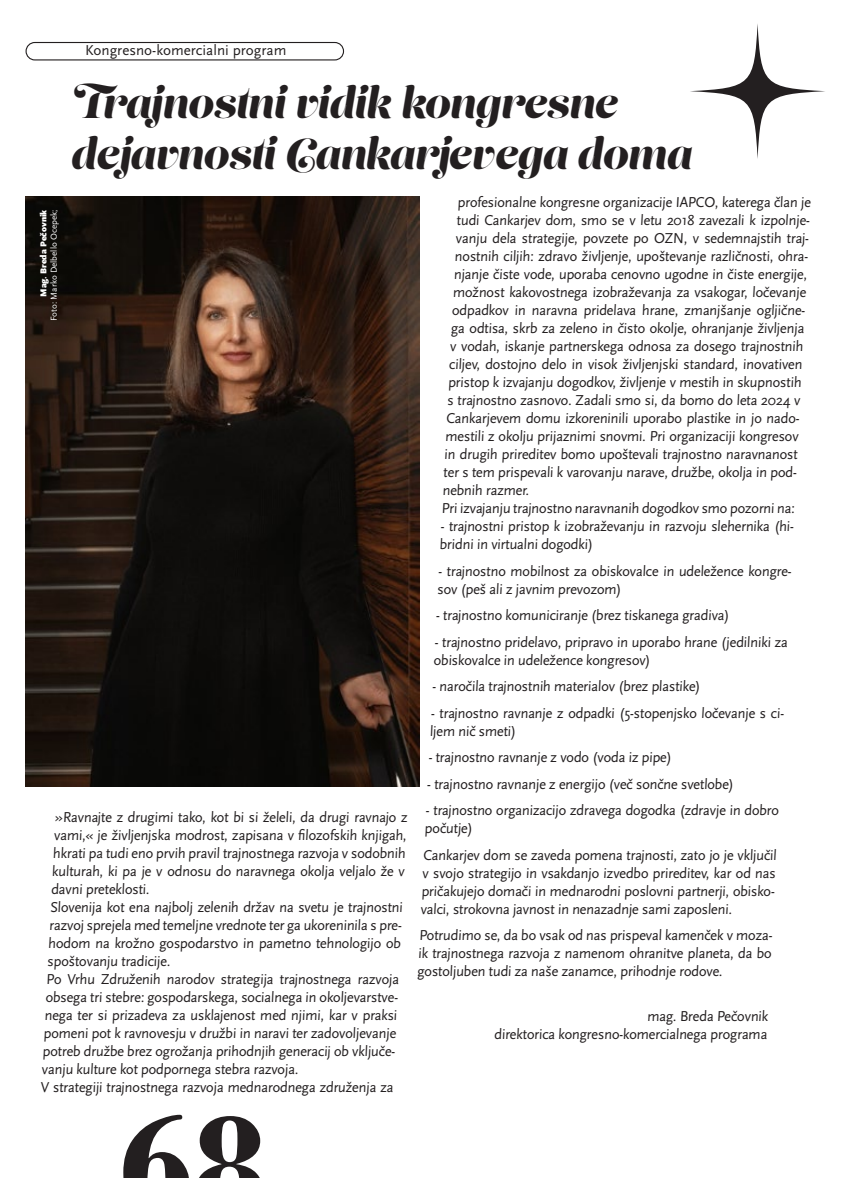
<style>
.page{position:relative;width:851px;height:1178px;background:#fff}
.page>*{position:absolute;margin:0;border:0;box-sizing:border-box;transform-origin:0 0}
.t1{font:700 150.3px "Bodoni";color:#231f20}
.t2{font:42px/50.4px "Lust Script";color:#231f20}
.t3{font:15px/18px "Scala Sans Pro";letter-spacing:-.02em;color:#231f20}
.t4{font:15px "Scala Sans Pro";color:#231f20}
.t5{font:9px "Scala Sans Pro";color:#fff}
.t6{font:900 9px "Scala Sans Pro";color:#fff}
</style>
<div class="page">
<svg style="left:689px;top:23px;width:136px;height:136px"></svg>
<div style="left:26px;top:42px;width:318px;height:18px;border:1px solid #231f20;border-radius:9px"></div>
<img style="left:26px;top:196px;width:393px;height:591px">
<p class="t4" style="left:85px;top:42px;width:203px">Kongresno-komercialni program</p>
<h2 class="t2" style="left:72px;top:81px;width:622px">Trajnostni vidik kongresne dejavnosti Cankarjevega doma</h2>
<p class="t6" style="left:38px;top:297px;width:89px;rotate:-90deg">Mag. Breda Pečovnik</p>
<p class="t5" style="left:49px;top:321px;width:113px;rotate:-90deg">Foto: Marko Delbello Ocepek;</p>
<p class="t3" style="left:55px;top:808px;width:355px">»Ravnajte z drugimi tako, kot bi si želeli, da drugi ravnajo z</p>
<p class="t3" style="left:54px;top:826px;width:355px">vami,« je življenjska modrost, zapisana v filozofskih knjigah,</p>
<p class="t3" style="left:53px;top:844px;width:355px">hkrati pa tudi eno prvih pravil trajnostnega razvoja v sodobnih</p>
<p class="t3" style="left:52px;top:862px;width:355px">kulturah, ki pa je v odnosu do naravnega okolja veljalo že v</p>
<p class="t3" style="left:51px;top:880px;width:101px">davni preteklosti.</p>
<p class="t3" style="left:50px;top:898px;width:355px">Slovenija kot ena najbolj zelenih držav na svetu je trajnostni</p>
<p class="t3" style="left:49px;top:916px;width:355px">razvoj sprejela med temeljne vrednote ter ga ukoreninila s pre-</p>
<p class="t3" style="left:48px;top:934px;width:355px">hodom na krožno gospodarstvo in pametno tehnologijo ob</p>
<p class="t3" style="left:47px;top:952px;width:126px">spoštovanju tradicije.</p>
<p class="t3" style="left:46px;top:970px;width:355px">Po Vrhu Združenih narodov strategija trajnostnega razvoja</p>
<p class="t3" style="left:45px;top:988px;width:355px">obsega tri stebre: gospodarskega, socialnega in okoljevarstve-</p>
<p class="t3" style="left:44px;top:1006px;width:355px">nega ter si prizadeva za usklajenost med njimi, kar v praksi</p>
<p class="t3" style="left:43px;top:1024px;width:355px">pomeni pot k ravnovesju v družbi in naravi ter zadovoljevanje</p>
<p class="t3" style="left:43px;top:1042px;width:355px">potreb družbe brez ogrožanja prihodnjih generacij ob vključe-</p>
<p class="t3" style="left:42px;top:1060px;width:259px">vanju kulture kot podpornega stebra razvoja.</p>
<p class="t3" style="left:41px;top:1078px;width:355px">V strategiji trajnostnega razvoja mednarodnega združenja za</p>
<h1 class="t1" style="left:119px;top:1076px;width:149px">68</h1>
<p class="t3" style="left:457px;top:193px;width:356px">profesionalne kongresne organizacije IAPCO, katerega član je</p>
<p class="t3" style="left:456px;top:211px;width:356px">tudi Cankarjev dom, smo se v letu 2018 zavezali k izpolnje-</p>
<p class="t3" style="left:455px;top:229px;width:356px">vanju dela strategije, povzete po OZN, v sedemnajstih traj-</p>
<p class="t3" style="left:454px;top:247px;width:356px">nostnih ciljih: zdravo življenje, upoštevanje različnosti, ohra-</p>
<p class="t3" style="left:453px;top:265px;width:356px">njanje čiste vode, uporaba cenovno ugodne in čiste energije,</p>
<p class="t3" style="left:452px;top:283px;width:356px">možnost kakovostnega izobraževanja za vsakogar, ločevanje</p>
<p class="t3" style="left:452px;top:301px;width:356px">odpadkov in naravna pridelava hrane, zmanjšanje ogljične-</p>
<p class="t3" style="left:451px;top:319px;width:356px">ga odtisa, skrb za zeleno in čisto okolje, ohranjanje življenja</p>
<p class="t3" style="left:450px;top:337px;width:356px">v vodah, iskanje partnerskega odnosa za dosego trajnostnih</p>
<p class="t3" style="left:449px;top:355px;width:356px">ciljev, dostojno delo in visok življenjski standard, inovativen</p>
<p class="t3" style="left:448px;top:373px;width:356px">pristop k izvajanju dogodkov, življenje v mestih in skupnostih</p>
<p class="t3" style="left:447px;top:391px;width:356px">s trajnostno zasnovo. Zadali smo si, da bomo do leta 2024 v</p>
<p class="t3" style="left:446px;top:409px;width:356px">Cankarjevem domu izkoreninili uporabo plastike in jo nado-</p>
<p class="t3" style="left:445px;top:427px;width:356px">mestili z okolju prijaznimi snovmi. Pri organizaciji kongresov</p>
<p class="t3" style="left:444px;top:445px;width:356px">in drugih prireditev bomo upoštevali trajnostno naravnanost</p>
<p class="t3" style="left:443px;top:463px;width:356px">ter s tem prispevali k varovanju narave, družbe, okolja in pod-</p>
<p class="t3" style="left:442px;top:481px;width:89px">nebnih razmer.</p>
<p class="t3" style="left:441px;top:499px;width:356px">Pri izvajanju trajnostno naravnanih dogodkov smo pozorni na:</p>
<p class="t3" style="left:439px;top:517px;width:357px">- trajnostni pristop k izobraževanju in razvoju slehernika (hi&shy;bridni in virtualni dogodki)</p>
<p class="t3" style="left:437px;top:562px;width:357px">- trajnostno mobilnost za obiskovalce in udeležence kongre&shy;sov (peš ali z javnim prevozom)</p>
<p class="t3" style="left:436px;top:606px;width:296px">- trajnostno komuniciranje (brez tiskanega gradiva)</p>
<p class="t3" style="left:433px;top:633px;width:356px">- trajnostno pridelavo, pripravo in uporabo hrane (jedilniki za obiskovalce in udeležence kongresov)</p>
<p class="t3" style="left:432px;top:677px;width:271px">- naročila trajnostnih materialov (brez plastike)</p>
<p class="t3" style="left:429px;top:704px;width:357px">- trajnostno ravnanje z odpadki (5-stopenjsko ločevanje s ci&shy;ljem nič smeti)</p>
<p class="t3" style="left:428px;top:748px;width:246px">- trajnostno ravnanje z vodo (voda iz pipe)</p>
<p class="t3" style="left:427px;top:775px;width:309px">- trajnostno ravnanje z energijo (več sončne svetlobe)</p>
<p class="t3" style="left:424px;top:801px;width:357px">- trajnostno organizacijo zdravega dogodka (zdravje in dobro počutje)</p>
<p class="t3" style="left:420px;top:846px;width:358px">Cankarjev dom se zaveda pomena trajnosti, zato jo je vključil v svojo strategijo in vsakdanjo izvedbo prireditev, kar od nas pričakujejo domači in mednarodni poslovni partnerji, obisko&shy;valci, strokovna javnost in nenazadnje sami zaposleni.</p>
<p class="t3" style="left:417px;top:926px;width:357px;text-align:justify">Potrudimo se, da bo vsak od nas prispeval kamenček v moza&shy;ik trajnostnega razvoja z namenom ohranitve planeta, da bo gostoljuben tudi za naše zanamce, prihodnje rodove.</p>
<p class="t3" style="left:494px;top:1007px;width:276px;text-align:right">mag. Breda Pečovnik<br>direktorica kongresno-komercialnega programa</p>
</div>
